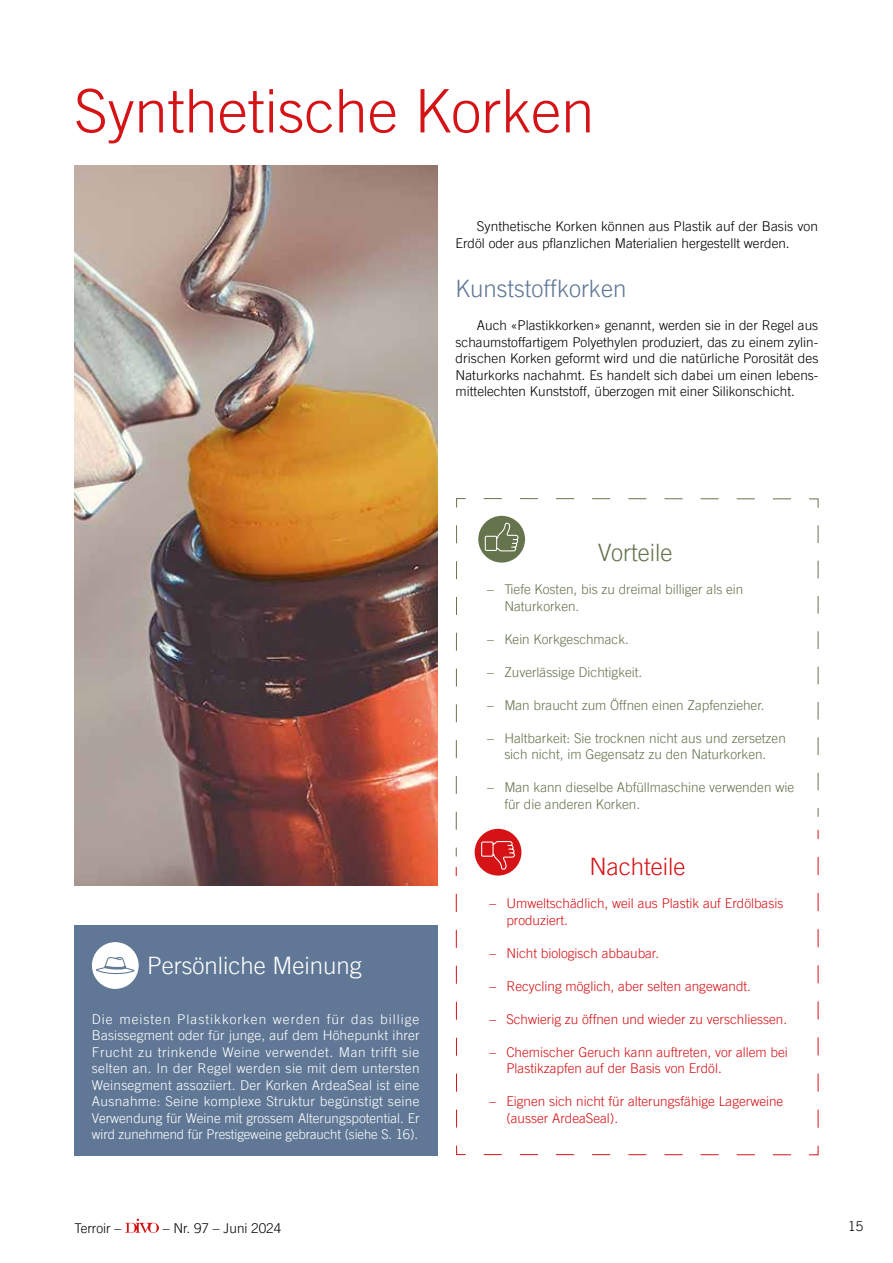
<style>
.page{position:relative;width:893px;height:1263px;background:#fff}
.page>*{position:absolute;margin:0;border:0;box-sizing:border-box;transform-origin:0 0}
.t1{font:300 60px "Trade Gothic LT Pro";color:#d51317}
.t2{font:300 24px "Trade Gothic LT Pro";color:#fff}
.t3{font:300 24px "Trade Gothic LT Pro";color:#607896}
.t4{font:300 24px "Trade Gothic LT Pro";color:#d51317}
.t5{font:300 24px "Trade Gothic LT Pro";color:#66744e}
.t6{font:300 13.5px/16.5px "Trade Gothic LT Pro";color:#000}
.t7{font:300 13.5px/16.5px "Trade Gothic LT Pro";letter-spacing:-.005em;color:#fff;text-align:justify}
.t8{font:300 13.5px/16.5px "Trade Gothic LT Pro";color:#d51317}
.t9{font:300 13.5px/16.5px "Trade Gothic LT Pro";color:#66744e}
.s1{font-family:"Trade Gothic LT";font-weight:400}
</style>
<div class="page">
<svg style="left:125px;top:1218px;width:34px;height:15px"></svg>
<svg style="left:455px;top:857px;width:364px;height:298px"></svg>
<svg style="left:455px;top:498px;width:364px;height:359px"></svg>
<div style="left:478px;top:516px;width:47px;height:47px;background:#66744e;border-radius:50%"></div>
<svg style="left:484px;top:521px;width:35px;height:31px"></svg>
<div style="left:475px;top:829px;width:46px;height:46px;background:#d51317;border-radius:50%"></div>
<svg style="left:481px;top:841px;width:35px;height:30px"></svg>
<div style="left:74px;top:925px;width:363px;height:231px;background:#607896"></div>
<div style="left:92px;top:942px;width:47px;height:47px;background:#fff;border-radius:50%"></div>
<svg style="left:96px;top:957px;width:39px;height:18px"></svg>
<img style="left:74px;top:166px;width:363px;height:719px">
<h1 class="t1" style="left:74px;top:75px;width:522px">Synthetische Korken</h1>
<p class="t6" style="left:456px;top:218px;width:364px;text-indent:21px">Synthetische Korken können aus Plastik auf der Basis von<br>Erdöl oder aus pflanzlichen Materialien hergestellt werden.</p>
<h2 class="t3" style="left:456px;top:275px;width:172px">Kunststoffkorken</h2>
<p class="t6" style="left:456px;top:317px;width:364px;text-align:justify;text-indent:21px">Auch «Plastikkorken» genannt, werden sie in der Regel aus schaumstoffartigem Polyethylen produziert, das zu einem zylin&shy;drischen Korken geformt wird und die natürliche Porosität des Naturkorks nachahmt. Es handelt sich dabei um einen lebens&shy;mittelechten Kunststoff, überzogen mit einer Silikonschicht.</p>
<h2 class="t2" style="left:147px;top:951px;width:216px">Persönliche Meinung</h2>
<p class="t7" style="left:92px;top:1010px;width:329px">Die meisten Plastikkorken werden für das billige Basissegment oder für junge, auf dem Höhepunkt ihrer Frucht zu trinkende Weine verwendet. Man trifft sie selten an. In der Regel werden sie mit dem untersten Weinsegment assoziiert. Der Korken ArdeaSeal ist eine Ausnahme: Seine komplexe Struktur begünstigt seine Verwendung für Weine mit grossem Alterungspotential. Er wird zunehmend für Prestigeweine gebraucht (siehe S. 16).</p>
<h2 class="t5" style="left:598px;top:539px;width:76px">Vorteile</h2>
<p class="t9" style="left:504px;top:581px;width:241px;text-indent:-17px"><span class="s1">–</span> Tiefe Kosten, bis zu dreimal billiger als ein<br>Naturkorken.</p>
<p class="t9" style="left:487px;top:631px;width:143px"><span class="s1">–</span> Kein Korkgeschmack.</p>
<p class="t9" style="left:487px;top:664px;width:157px"><span class="s1">–</span> Zuverlässige Dichtigkeit.</p>
<p class="t9" style="left:487px;top:697px;width:279px"><span class="s1">–</span> Man braucht zum Öffnen einen Zapfenzieher.</p>
<p class="t9" style="left:487px;top:730px;width:300px;text-align:center"><span class="s1">–</span> Haltbarkeit: Sie trocknen nicht aus und zersetzen sich nicht, im Gegensatz zu den Naturkorken.</p>
<p class="t9" style="left:504px;top:779px;width:291px;text-indent:-17px"><span class="s1">–</span> Man kann dieselbe Abfüllmaschine verwenden wie für die anderen Korken.</p>
<h2 class="t4" style="left:589px;top:852px;width:97px">Nachteile</h2>
<p class="t8" style="left:506px;top:895px;width:278px;text-indent:-17px"><span class="s1">–</span> Umweltschädlich, weil aus Plastik auf Erdölbasis produziert.</p>
<p class="t8" style="left:489px;top:944px;width:171px"><span class="s1">–</span> Nicht biologisch abbaubar.</p>
<p class="t8" style="left:489px;top:977px;width:263px"><span class="s1">–</span> Recycling möglich, aber selten angewandt.</p>
<p class="t8" style="left:489px;top:1010px;width:299px"><span class="s1">–</span> Schwierig zu öffnen und wieder zu verschliessen.</p>
<p class="t8" style="left:506px;top:1043px;width:283px;text-indent:-17px"><span class="s1">–</span> Chemischer Geruch kann auftreten, vor allem bei<br>Plastikzapfen auf der Basis von Erdöl.</p>
<p class="t8" style="left:506px;top:1093px;width:278px;text-indent:-17px"><span class="s1">–</span> Eignen sich nicht für alterungsfähige Lagerweine (ausser ArdeaSeal).</p>
<p class="t6" style="left:74px;top:1220px;width:48px">Terroir –</p>
<p class="t6" style="left:163px;top:1220px;width:120px">– Nr. 97 – Juni 2024</p>
<p class="t6" style="left:848px;top:1217px;width:17px">15</p>
</div>
